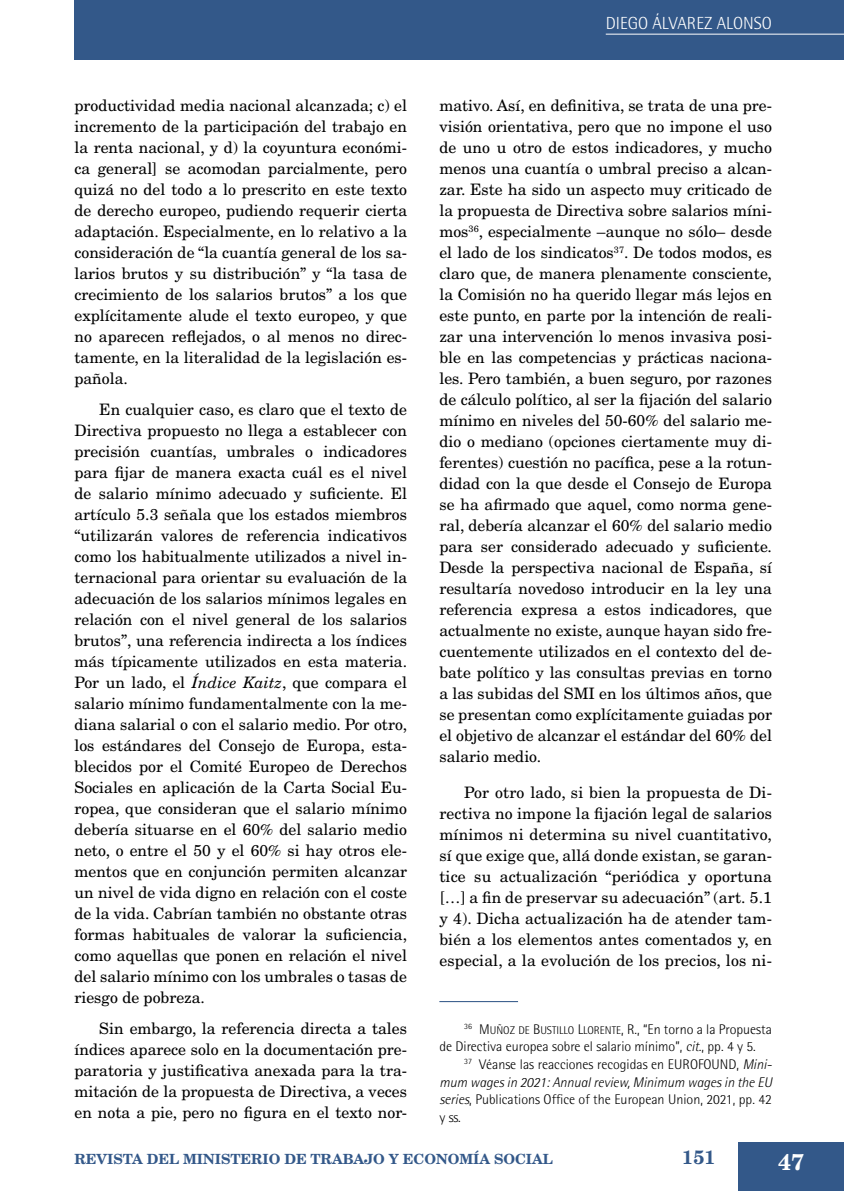
<style>
.page{position:relative;width:844px;height:1191px;background:#fff}
.page>*{position:absolute;margin:0;border:0;box-sizing:border-box;transform-origin:0 0}
.t1{font:700 22.75px "New Century Schlbk LT Std";color:#fff}
.t2{font:700 19.25px "New Century Schlbk LT Std";color:#335889}
.t3{font:300 17.5px "Rotis Semi Sans";color:#fff}
._04_TEXTO_GENERAL{font:15.75px/21px "New Century Schlbk LT Std";color:#000;text-align:justify}
._05_NOTA_PIE{font:300 14px/17.5px "Rotis Semi Sans";color:#000}
.t4{font:700 14px "New Century Schlbk LT Std";color:#335889}
.s1{font-style:italic}
.s2{font-family:"Rotis Semi Sans Light SC800";font-weight:400}
.s3{font-family:"Rotis Semi Sans Light SC800";font-weight:400;font-size:11.2px}
</style>
<div class="page">
<div style="left:74px;top:0;width:769px;height:59px;background:#335889"></div>
<hr style="left:605px;top:34px;width:238px;height:1px;background:#fff">
<div style="left:738px;top:1142px;width:105px;height:49px;background:#335889"></div>
<hr style="left:439px;top:1001px;width:79px;height:1px;background:#335889">
<p class="_04_TEXTO_GENERAL" style="left:74px;top:95px;width:334px">productividad media nacional alcanzada; c) el incremento de la participación del trabajo en la renta nacional, y d) la coyuntura económi&shy;ca general] se acomodan parcialmente, pero quizá no del todo a lo prescrito en este texto de derecho europeo, pudiendo requerir cierta adaptación. Especialmente, en lo relativo a la consideración de “la cuantía general de los sa&shy;larios brutos y su distribución” y “la tasa de crecimiento de los salarios brutos” a los que explícitamente alude el texto europeo, y que no aparecen reflejados, o al menos no direc&shy;tamente, en la literalidad de la legislación es&shy;pañola.</p>
<p class="_04_TEXTO_GENERAL" style="left:74px;top:399px;width:334px;text-indent:25px">En cualquier caso, es claro que el texto de Directiva propuesto no llega a establecer con precisión cuantías, umbrales o indicadores para fijar de manera exacta cuál es el nivel de salario mínimo adecuado y suficiente. El artículo 5.3 señala que los estados miembros “utilizarán valores de referencia indicativos como los habitualmente utilizados a nivel in&shy;ternacional para orientar su evaluación de la adecuación de los salarios mínimos legales en relación con el nivel general de los salarios brutos”, una referencia indirecta a los índices más típicamente utilizados en esta materia.<br>Por un lado, el <span class="s1">Índice Kaitz</span>, que compara el salario mínimo fundamentalmente con la me&shy;diana salarial o con el salario medio. Por otro, los estándares del Consejo de Europa, esta&shy;blecidos por el Comité Europeo de Derechos Sociales en aplicación de la Carta Social Eu&shy;ropea, que consideran que el salario mínimo debería situarse en el 60% del salario medio neto, o entre el 50 y el 60% si hay otros ele&shy;mentos que en conjunción permiten alcanzar un nivel de vida digno en relación con el coste de la vida. Cabrían también no obstante otras formas habituales de valorar la suficiencia, como aquellas que ponen en relación el nivel del salario mínimo con los umbrales o tasas de riesgo de pobreza.</p>
<p class="_04_TEXTO_GENERAL" style="left:74px;top:1018px;width:334px;text-indent:25px">Sin embargo, la referencia directa a tales índices aparece solo en la documentación pre&shy;paratoria y justificativa anexada para la tra&shy;mitación de la propuesta de Directiva, a veces en nota a pie, pero no figura en el texto nor-</p>
<p class="t3" style="left:605px;top:13px;width:168px">DIEGO ÁLVAREZ ALONSO</p>
<p class="_04_TEXTO_GENERAL" style="left:439px;top:95px;width:334px">mativo. Así, en definitiva, se trata de una pre&shy;visión orientativa, pero que no impone el uso de uno u otro de estos indicadores, y mucho menos una cuantía o umbral preciso a alcan&shy;zar. Este ha sido un aspecto muy criticado de la propuesta de Directiva sobre salarios míni&shy;mos<sup>36</sup>, especialmente –aunque no sólo– desde el lado de los sindicatos<sup>37</sup>. De todos modos, es claro que, de manera plenamente consciente, la Comisión no ha querido llegar más lejos en este punto, en parte por la intención de reali&shy;zar una intervención lo menos invasiva posi&shy;ble en las competencias y prácticas naciona&shy;les. Pero también, a buen seguro, por razones de cálculo político, al ser la fijación del salario mínimo en niveles del 50-60% del salario me&shy;dio o mediano (opciones ciertamente muy di&shy;ferentes) cuestión no pacífica, pese a la rotun&shy;didad con la que desde el Consejo de Europa se ha afirmado que aquel, como norma gene&shy;ral, debería alcanzar el 60% del salario medio para ser considerado adecuado y suficiente.<br>Desde la perspectiva nacional de España, sí resultaría novedoso introducir en la ley una referencia expresa a estos indicadores, que actualmente no existe, aunque hayan sido fre&shy;cuentemente utilizados en el contexto del de&shy;bate político y las consultas previas en torno a las subidas del SMI en los últimos años, que se presentan como explícitamente guiadas por el objetivo de alcanzar el estándar del 60% del salario medio.</p>
<p class="_04_TEXTO_GENERAL" style="left:439px;top:782px;width:334px;text-indent:25px">Por otro lado, si bien la propuesta de Di&shy;rectiva no impone la fijación legal de salarios mínimos ni determina su nivel cuantitativo, sí que exige que, allá donde existan, se garan&shy;tice su actualización “periódica y oportuna […] a fin de preservar su adecuación” (art. 5.1 y 4). Dicha actualización ha de atender tam&shy;bién a los elementos antes comentados y, en especial, a la evolución de los precios, los ni-</p>
<p class="_05_NOTA_PIE" style="left:439px;top:1020px;width:334px;text-indent:25px"><sup>36</sup> <span class="s2">M</span> <span class="s3">UÑOZ DE</span> <span class="s2">B</span><span class="s3">USTILLO</span> <span class="s2">L</span><span class="s3">LORENTE</span>, R., “En torno a la Propuesta de Directiva europea sobre el salario mínimo”, <span class="s1">cit.</span>, pp. 4 y 5.</p>
<p class="_05_NOTA_PIE" style="left:439px;top:1055px;width:334px;text-align:justify;text-indent:25px"><sup>37</sup> Véanse las reacciones recogidas en EUROFOUND, <span class="s1">Mini&shy;mum wages in 2021: Annual review, Minimum wages in the EU series</span>, Publications Office of the European Union, 2021, pp. 42 y ss.</p>
<p class="t4" style="left:74px;top:1149px;width:480px">REVISTA DEL MINISTERIO DE TRABAJO Y ECONOMÍA SOCIAL</p>
<p class="t2" style="left:682px;top:1144px;width:35px">151</p>
<h1 class="t1" style="left:777px;top:1147px;width:28px">47</h1>
</div>
